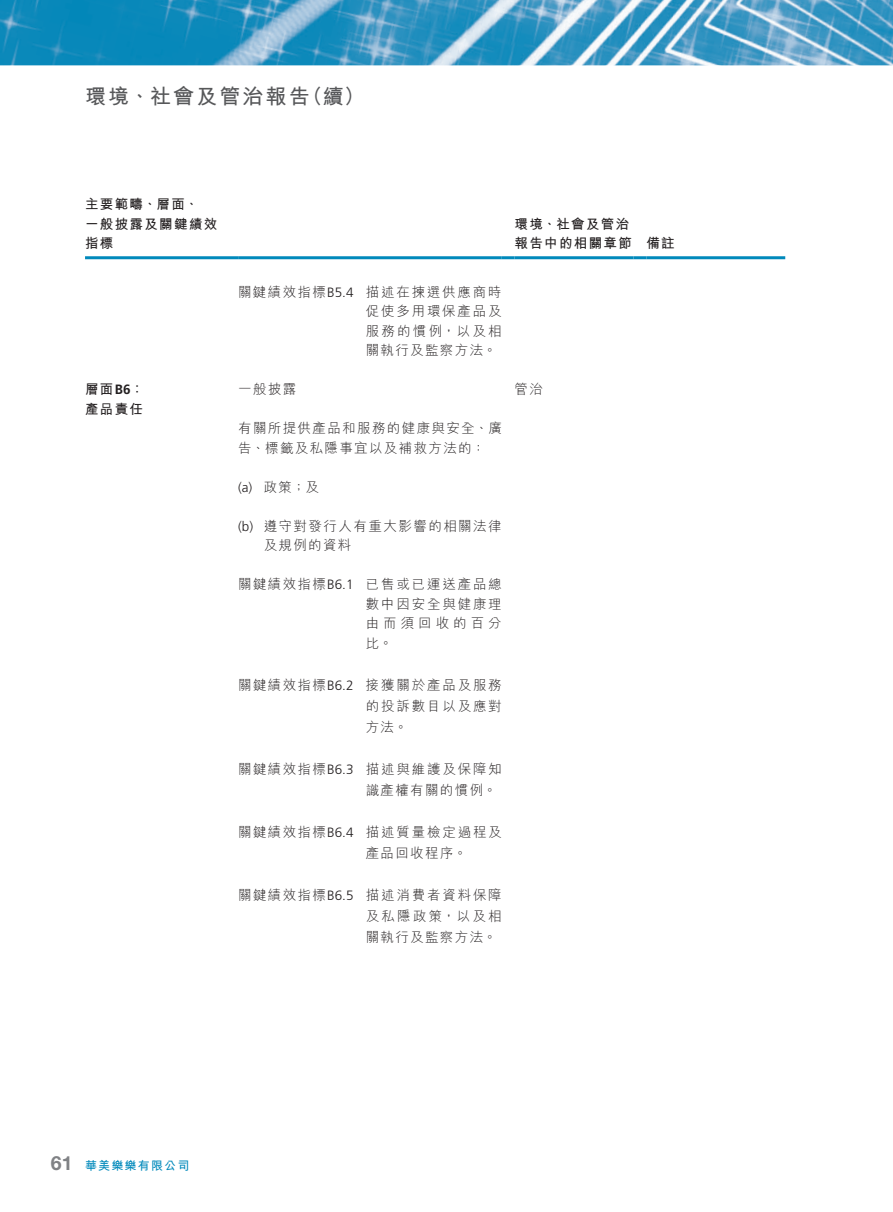
<style>
.page{position:relative;width:893px;height:1212px;background:#fff}
.page>*{position:absolute;margin:0;border:0;box-sizing:border-box;transform-origin:0 0}
.t1{font:700 21px "M Hei HK";letter-spacing:.1em;color:#57585a}
.t2{font:700 19.5px "Helvetica Neue LT Std";color:#808285}
.t3{font:300 13.5px/19.5px "M Hei HK";letter-spacing:.11em;color:#231f20;text-align:justify}
.t4{font:300 13.5px/21px "M Hei HK";letter-spacing:.135em;color:#231f20}
.t5{font:700 13.5px/19.5px "M Hei HK";letter-spacing:.1em;color:#231f20}
.t6{font:300 13.5px "Frutiger LT Std";color:#231f20}
.t7{font:700 12px "M Hei HK";letter-spacing:.1em;color:#0089bb}
.s1{font-family:"Frutiger LT Std"}
</style>
<div class="page">
<img style="left:0;top:0;width:893px;height:65px">
<hr style="left:85px;top:256px;width:153px;height:3px;background:#0089bb">
<hr style="left:238px;top:256px;width:264px;height:3px;background:#0089bb">
<svg style="left:502px;top:256px;width:12px;height:3px"></svg>
<hr style="left:514px;top:256px;width:120px;height:3px;background:#0089bb">
<svg style="left:634px;top:256px;width:12px;height:3px"></svg>
<hr style="left:646px;top:256px;width:139px;height:3px;background:#0089bb">
<h1 class="t1" style="left:85px;top:81px;width:226px">環境、社會及管治報告</h1>
<h1 class="t1" style="left:302px;top:81px;width:64px">（續(</h1>
<p class="t5" style="left:85px;top:193px;width:134px">主要範疇、層面、<br>一般披露及關鍵績效指標</p>
<p class="t5" style="left:514px;top:213px;width:116px">環境、社會及管治</p>
<p class="t5" style="left:514px;top:232px;width:119px">報告中的相關章節</p>
<p class="t3" style="left:238px;top:282px;width:117px">關鍵績效指標<span class="s1">B5.4</span></p>
<p class="t4" style="left:366px;top:281px;width:138px">描述在揀選供應商時</p>
<p class="t3" style="left:366px;top:301px;width:138px">促使多用環保產品及服務的慣例，以及相關執行及監察方法。</p>
<p class="t5" style="left:85px;top:378px;width:60px">層面<span class="s1">B6</span>：產品責任</p>
<p class="t3" style="left:238px;top:379px;width:60px">一般披露</p>
<p class="t3" style="left:238px;top:418px;width:265px">有關所提供產品和服務的健康與安全、廣告、標籤及私隱事宜以及補救方法的：</p>
<p class="t3" style="left:264px;top:477px;width:57px">政策；及</p>
<p class="t6" style="left:238px;top:479px;width:16px">a( )</p>
<p class="t6" style="left:238px;top:518px;width:17px">b( )</p>
<p class="t3" style="left:264px;top:516px;width:240px">遵守對發行人有重大影響的相關法律</p>
<p class="t3" style="left:264px;top:535px;width:89px">及規例的資料</p>
<p class="t3" style="left:238px;top:574px;width:117px">關鍵績效指標<span class="s1">B6.1</span></p>
<p class="t3" style="left:238px;top:675px;width:117px">關鍵績效指標<span class="s1">B6.2</span></p>
<p class="t3" style="left:238px;top:759px;width:117px">關鍵績效指標<span class="s1">B6.3</span></p>
<p class="t3" style="left:238px;top:822px;width:117px">關鍵績效指標<span class="s1">B6.4</span></p>
<p class="t3" style="left:238px;top:885px;width:117px">關鍵績效指標<span class="s1">B6.5</span></p>
<p class="t4" style="left:366px;top:573px;width:138px">已售或已運送產品總</p>
<p class="t3" style="left:366px;top:594px;width:138px">數中因安全與健康理由而須回收的百分比。</p>
<p class="t4" style="left:366px;top:674px;width:138px">接獲關於產品及服務</p>
<p class="t4" style="left:366px;top:695px;width:138px">的投訴數目以及應對方法。</p>
<p class="t4" style="left:366px;top:758px;width:138px">描述與維護及保障知</p>
<p class="t3" style="left:366px;top:780px;width:132px">識產權有關的慣例。</p>
<p class="t4" style="left:366px;top:821px;width:138px">描述質量檢定過程及</p>
<p class="t3" style="left:366px;top:843px;width:103px">產品回收程序。</p>
<p class="t4" style="left:366px;top:884px;width:138px">描述消費者資料保障</p>
<p class="t3" style="left:366px;top:905px;width:138px;line-height:21px">及私隱政策，以及相關執行及監察方法。</p>
<p class="t3" style="left:515px;top:379px;width:30px">管治</p>
<p class="t5" style="left:646px;top:232px;width:30px">備註</p>
<h2 class="t2" style="left:51px;top:1151px;width:23px">61</h2>
<p class="t7" style="left:85px;top:1157px;width:106px">華美樂樂有限公司</p>
</div>
